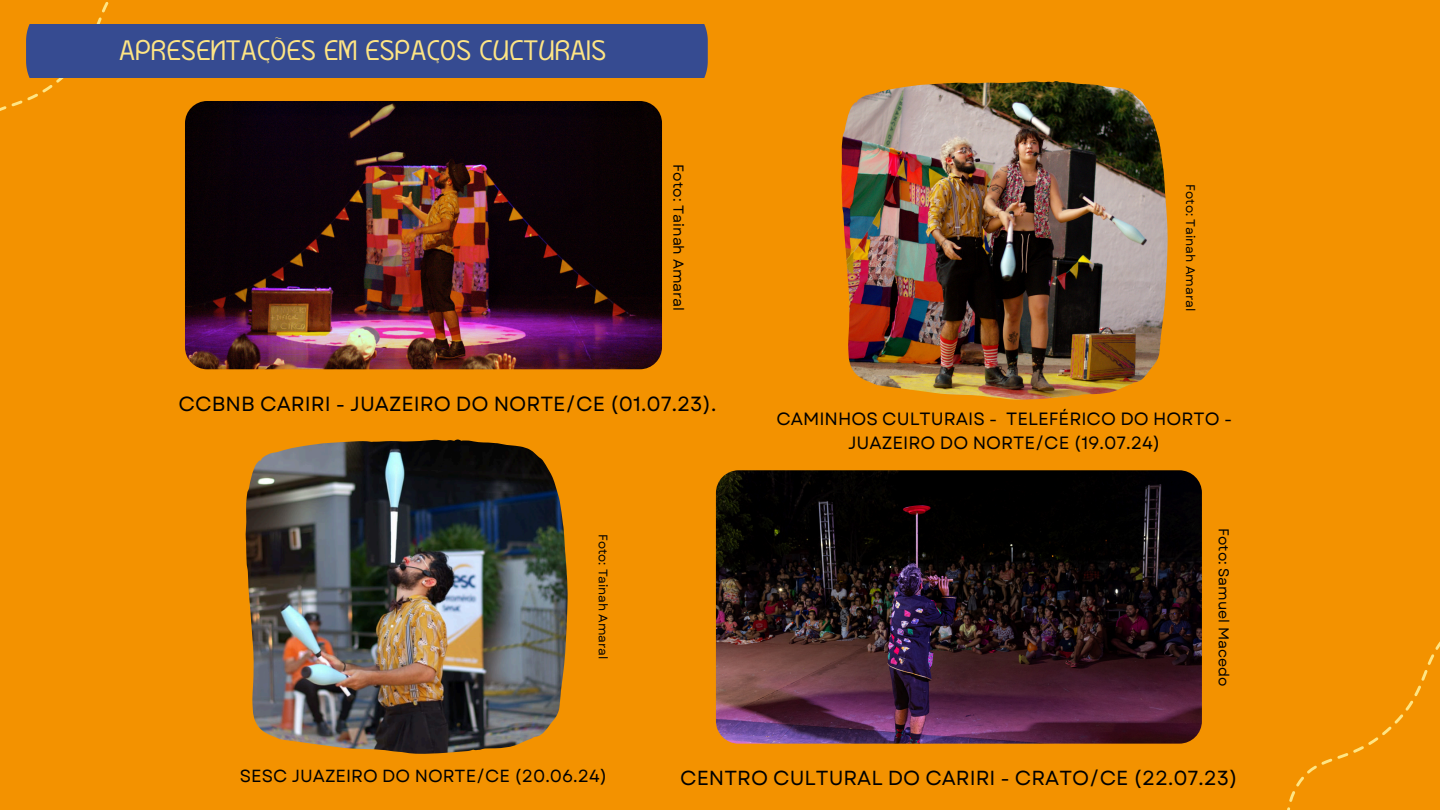
<style>
.page{position:relative;width:1440px;height:810px;background:#f39200}
.page>*{position:absolute;margin:0;border:0;box-sizing:border-box;transform-origin:0 0}
.t1{font:21.8px "TAN SUMMERS Regular";color:#fee584}
.t2{font:20.5px "Garet";color:#000}
.t3{font:20.3px "Garet";color:#000}
.t4{font:17.8px/24.3px "Garet";color:#000;text-align:center}
.t5{font:17.5px "Garet";color:#000}
.t6{font:14.4px "Garet";color:#000}
.t7{font:14.3px "Garet";color:#000}
.t8{font:12.5px "Garet";color:#000}
.t9{font:12.4px "Garet";color:#000}
</style>
<div class="page">
<svg style="left:0;top:2px;width:203px;height:117px"></svg>
<img style="left:185px;top:101px;width:477px;height:268px;border-radius:22px">
<img style="left:716px;top:470px;width:486px;height:274px;border-radius:23px">
<img style="left:246px;top:440px;width:321px;height:314px">
<img style="left:841px;top:81px;width:326px;height:318px">
<svg style="left:1287px;top:641px;width:153px;height:169px"></svg>
<div style="left:26px;top:24px;width:682px;height:54px;background:#364b91"></div>
<p class="t1" style="left:119px;top:40px;width:489px">APRESENTAÇÕES EM ESPAÇOS CULTURAIS</p>
<p class="t6" style="left:689px;top:164px;width:148px;rotate:90deg">Foto: Tainah Amaral</p>
<p class="t2" style="left:179px;top:389px;width:540px">CCBNB CARIRI - JUAZEIRO DO NORTE/CE (01.07.23).</p>
<h3 class="t9" style="left:612px;top:534px;width:127px;rotate:90deg">Foto: Tainah Amaral</h3>
<h4 class="t8" style="left:1199px;top:184px;width:129px;rotate:90deg">Foto: Tainah Amaral</h4>
<p class="t4" style="left:776px;top:407px;width:457px">CAMINHOS CULTURAIS - TELEFÉRICO DO HORTO -<br>JUAZEIRO DO NORTE/CE (19.07.24)</p>
<h2 class="t7" style="left:1234px;top:528px;width:160px;rotate:90deg">Foto: Samuel Macedo</h2>
<h4 class="t5" style="left:240px;top:763px;width:369px">SESC JUAZEIRO DO NORTE/CE (20.06.24)</h4>
<p class="t3" style="left:680px;top:763px;width:559px">CENTRO CULTURAL DO CARIRI - CRATO/CE (22.07.23)</p>
</div>
